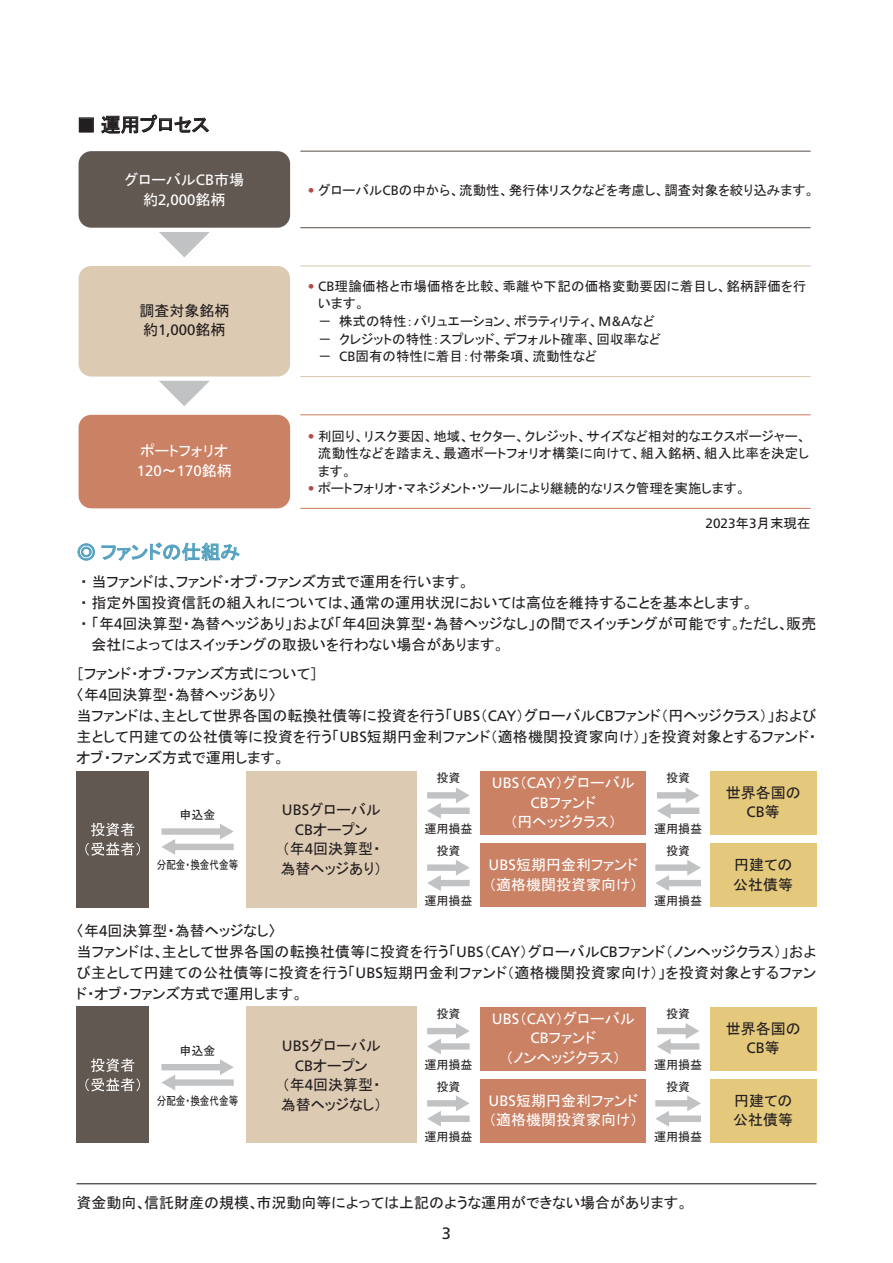
<style>
.page{position:relative;width:893px;height:1263px;background:#fff}
.page>*{position:absolute;margin:0;border:0;box-sizing:border-box;transform-origin:0 0}
.t1{font:19.5px "MS P Gothic";color:#55a2c0}
.t2{font:19.5px "MS P Gothic";color:#231f20}
.t3{font:16.5px "Frutiger LT Std";color:#231f20}
.t4{font:15px/19.5px "MS P Gothic";color:#231f20}
.t5{font:15px/19.5px "MS P Gothic";color:#fff;text-align:center}
.t6{font:15px "Frutiger LT Std";color:#fff}
.t7{font:15px "Frutiger LT Std";color:#231f20}
.t8{font:13.5px/17.5px "MS P Gothic";color:#231f20}
.t9{font:13.5px/17.5px "MS P Gothic";letter-spacing:.02em;color:#231f20}
.t10{font:13.5px "Frutiger LT Std";color:#231f20}
.t11{font:12px/22.4px "MS P Gothic";color:#231f20;text-align:center}
.t12{font:12px "MS P Gothic";color:#231f20;scale:.8 1}
.s1{font-family:"Frutiger LT Std"}
.s2{font-family:"MS P Gothic"}
.s3{font-family:"Frutiger LT Std";color:#b34a47}
</style>
<div class="page">
<hr style="left:77px;top:1183px;width:739px;height:1px;background:#231f20">
<div style="left:79px;top:118px;width:15px;height:14px;border:1px solid #231f20"></div>
<svg style="left:101px;top:115px;width:108px;height:19px"></svg>
<div style="left:79px;top:151px;width:211px;height:77px;background:#625852;border-radius:13px"></div>
<div style="left:79px;top:266px;width:211px;height:110px;background:#ddcab2;border-radius:13px"></div>
<div style="left:79px;top:415px;width:211px;height:93px;background:#cb8164;border-radius:13px"></div>
<hr style="left:300px;top:151px;width:511px;height:1px;background:#625852">
<hr style="left:300px;top:227px;width:511px;height:1px;background:#625852">
<hr style="left:300px;top:265px;width:511px;height:1px;background:#ddcab2">
<hr style="left:300px;top:376px;width:511px;height:1px;background:#ddcab2">
<hr style="left:300px;top:414px;width:511px;height:1px;background:#cb8164">
<hr style="left:300px;top:508px;width:511px;height:1px;background:#cb8164">
<svg style="left:159px;top:232px;width:51px;height:25px"></svg>
<svg style="left:159px;top:381px;width:51px;height:25px"></svg>
<svg style="left:78px;top:543px;width:17px;height:17px"></svg>
<svg style="left:102px;top:543px;width:137px;height:18px"></svg>
<div style="left:77px;top:771px;width:72px;height:136px;background:#625852"></div>
<div style="left:246px;top:771px;width:170px;height:136px;background:#ddcab2"></div>
<div style="left:480px;top:771px;width:166px;height:64px;background:#cb8164"></div>
<div style="left:480px;top:843px;width:166px;height:64px;background:#cb8164"></div>
<div style="left:710px;top:771px;width:106px;height:64px;background:#e4c87b"></div>
<div style="left:710px;top:843px;width:106px;height:64px;background:#e4c87b"></div>
<div style="left:657px;top:792px;width:31px;height:6px;background:#c1c2c4"></div>
<svg style="left:686px;top:788px;width:13px;height:15px"></svg>
<div style="left:668px;top:807px;width:31px;height:7px;background:#c1c2c4"></div>
<svg style="left:657px;top:803px;width:14px;height:16px"></svg>
<div style="left:655px;top:864px;width:35px;height:7px;background:#c1c2c4"></div>
<svg style="left:687px;top:860px;width:14px;height:16px"></svg>
<div style="left:667px;top:880px;width:34px;height:6px;background:#c1c2c4"></div>
<svg style="left:655px;top:875px;width:14px;height:16px"></svg>
<div style="left:427px;top:792px;width:31px;height:6px;background:#c1c2c4"></div>
<svg style="left:456px;top:787px;width:14px;height:16px"></svg>
<div style="left:439px;top:807px;width:31px;height:7px;background:#c1c2c4"></div>
<svg style="left:427px;top:803px;width:14px;height:16px"></svg>
<div style="left:427px;top:864px;width:31px;height:7px;background:#c1c2c4"></div>
<svg style="left:456px;top:860px;width:14px;height:16px"></svg>
<div style="left:439px;top:880px;width:31px;height:6px;background:#c1c2c4"></div>
<svg style="left:427px;top:875px;width:14px;height:16px"></svg>
<div style="left:161px;top:828px;width:61px;height:7px;background:#c1c2c4"></div>
<svg style="left:220px;top:824px;width:14px;height:15px"></svg>
<div style="left:173px;top:844px;width:61px;height:6px;background:#c1c2c4"></div>
<svg style="left:162px;top:839px;width:13px;height:16px"></svg>
<svg style="left:91px;top:822px;width:43px;height:14px"></svg>
<svg style="left:85px;top:842px;width:55px;height:14px"></svg>
<div style="left:77px;top:1007px;width:72px;height:136px;background:#625852"></div>
<div style="left:246px;top:1007px;width:170px;height:136px;background:#ddcab2"></div>
<div style="left:480px;top:1007px;width:166px;height:64px;background:#cb8164"></div>
<div style="left:480px;top:1079px;width:166px;height:64px;background:#cb8164"></div>
<div style="left:710px;top:1007px;width:106px;height:64px;background:#e4c87b"></div>
<div style="left:710px;top:1079px;width:106px;height:64px;background:#e4c87b"></div>
<div style="left:657px;top:1028px;width:31px;height:6px;background:#c1c2c4"></div>
<svg style="left:686px;top:1023px;width:13px;height:16px"></svg>
<div style="left:668px;top:1043px;width:31px;height:7px;background:#c1c2c4"></div>
<svg style="left:657px;top:1038px;width:14px;height:16px"></svg>
<div style="left:655px;top:1100px;width:35px;height:6px;background:#c1c2c4"></div>
<svg style="left:687px;top:1095px;width:14px;height:16px"></svg>
<div style="left:667px;top:1115px;width:34px;height:7px;background:#c1c2c4"></div>
<svg style="left:655px;top:1111px;width:14px;height:16px"></svg>
<div style="left:427px;top:1028px;width:31px;height:6px;background:#c1c2c4"></div>
<svg style="left:456px;top:1023px;width:14px;height:16px"></svg>
<div style="left:439px;top:1043px;width:31px;height:7px;background:#c1c2c4"></div>
<svg style="left:427px;top:1038px;width:14px;height:16px"></svg>
<div style="left:427px;top:1100px;width:31px;height:6px;background:#c1c2c4"></div>
<svg style="left:456px;top:1095px;width:14px;height:16px"></svg>
<div style="left:439px;top:1115px;width:31px;height:7px;background:#c1c2c4"></div>
<svg style="left:427px;top:1111px;width:14px;height:16px"></svg>
<div style="left:161px;top:1064px;width:61px;height:6px;background:#c1c2c4"></div>
<svg style="left:220px;top:1059px;width:14px;height:16px"></svg>
<div style="left:173px;top:1079px;width:61px;height:7px;background:#c1c2c4"></div>
<svg style="left:161px;top:1075px;width:14px;height:15px"></svg>
<svg style="left:91px;top:1058px;width:43px;height:14px"></svg>
<svg style="left:85px;top:1078px;width:55px;height:13px"></svg>
<h1 class="t2" style="left:77px;top:115px;width:134px">■ 運用プロセス</h1>
<p class="t5" style="left:124px;top:170px;width:121px">グローバル<span class="s1">CB</span>市場</p>
<p class="t6" style="left:143px;top:191px;width:84px"><span class="s2">約</span>2,000<span class="s2">銘柄</span></p>
<p class="t4" style="left:139px;top:301px;width:91px">調査対象銘柄</p>
<p class="t7" style="left:143px;top:321px;width:84px"><span class="s2">約</span>1,000<span class="s2">銘柄</span></p>
<p class="t5" style="left:140px;top:441px;width:89px">ポートフォリオ</p>
<p class="t6" style="left:137px;top:462px;width:97px">120<span class="s2">～</span>170<span class="s2">銘柄</span></p>
<p class="t8" style="left:308px;top:181px;width:508px"><span class="s3">•</span> グローバル<span class="s1">CB</span>の中から、流動性、発行体リスクなどを考慮し、調査対象を絞り込みます。</p>
<p class="t8" style="left:318px;top:277px;width:490px;text-indent:-10px"><span class="s3">•</span> <span class="s1">CB</span>理論価格と市場価格を比較、乖離や下記の価格変動要因に着目し、銘柄評価を行います。<br>－ 株式の特性：バリュエーション、ボラティリティ、<span class="s1">M&amp;A</span>など<br>－ クレジットの特性：スプレッド、デフォルト確率、回収率など<br>－ <span class="s1">CB</span>固有の特性に着目：付帯条項、流動性など</p>
<p class="t9" style="left:318px;top:427px;width:493px;text-indent:-10px"><span class="s3">•</span> 利回り、リスク要因、地域、セクター、クレジット、サイズなど相対的なエクスポージャー、流動性などを踏まえ、最適ポートフォリオ構築に向けて、組入銘柄、組入比率を決定します。</p>
<p class="t8" style="left:308px;top:480px;width:439px"><span class="s3">•</span> ポートフォリオ・マネジメント・ツールにより継続的なリスク管理を実施します。</p>
<p class="t10" style="left:706px;top:516px;width:107px">2023<span class="s2">年</span>3<span class="s2">月末現在</span></p>
<h1 class="t1" style="left:77px;top:542px;width:165px">◎ ファンドの仕組み</h1>
<p class="t4" style="left:80px;top:571px;width:391px">・当ファンドは、ファンド・オブ・ファンズ方式で運用を行います。</p>
<p class="t4" style="left:80px;top:592px;width:675px">・指定外国投資信託の組入れについては、通常の運用状況においては高位を維持することを基本とします。</p>
<p class="t4" style="left:80px;top:613px;width:738px">・「年<span class="s1">4</span>回決算型・為替ヘッジあり」および「年<span class="s1">4</span>回決算型・為替ヘッジなし」の間でスイッチングが可能です。ただし、販売</p>
<p class="t4" style="left:92px;top:634px;width:415px">会社によってはスイッチングの取扱いを行わない場合があります。</p>
<p class="t4" style="left:77px;top:663px;width:741px;line-height:21px">［ファンド・オブ・ファンズ方式について］<br>〈年<span class="s1">4</span>回決算型・為替ヘッジあり〉<br>当ファンドは、主として世界各国の転換社債等に投資を行う「<span class="s1">UBS</span>（<span class="s1">CAY</span>）グローバル<span class="s1">CB</span>ファンド（円ヘッジクラス）」および主として円建ての公社債等に投資を行う「<span class="s1">UBS</span>短期円金利ファンド（適格機関投資家向け）」を投資対象とするファンド・オブ・ファンズ方式で運用します。</p>
<p class="t4" style="left:281px;top:800px;width:103px;text-align:center"><span class="s1">UBS</span>グローバル<br><span class="s1">CB</span>オープン<br>（年<span class="s1">4</span>回決算型・為替ヘッジあり）</p>
<p class="t11" style="left:436px;top:767px;width:25px">投資</p>
<p class="t11" style="left:424px;top:817px;width:49px">運用損益投資</p>
<p class="t11" style="left:424px;top:890px;width:49px">運用損益</p>
<p class="t11" style="left:666px;top:767px;width:25px">投資</p>
<p class="t11" style="left:654px;top:817px;width:49px">運用損益</p>
<p class="t5" style="left:492px;top:773px;width:144px"><span class="s1">UBS</span>（<span class="s1">CAY</span>）グローバル<br><span class="s1">CB</span>ファンド<br>（円ヘッジクラス）</p>
<p class="t4" style="left:726px;top:783px;width:76px">世界各国の</p>
<p class="t7" style="left:747px;top:803px;width:35px">CB<span class="s2">等</span></p>
<p class="t11" style="left:180px;top:804px;width:37px">申込金</p>
<p class="t11" style="left:666px;top:840px;width:25px">投資</p>
<p class="t5" style="left:489px;top:855px;width:151px;text-align:left"><span class="s1">UBS</span>短期円金利ファンド（適格機関投資家向け）</p>
<p class="t4" style="left:733px;top:855px;width:61px">円建ての公社債等</p>
<p class="t12" style="left:157px;top:859px;width:103px">分配金・換金代金等</p>
<p class="t11" style="left:654px;top:890px;width:49px">運用損益</p>
<p class="t4" style="left:77px;top:920px;width:741px;line-height:21px">〈年<span class="s1">4</span>回決算型・為替ヘッジなし〉<br>当ファンドは、主として世界各国の転換社債等に投資を行う「<span class="s1">UBS</span>（<span class="s1">CAY</span>）グローバル<span class="s1">CB</span>ファンド（ノンヘッジクラス）」および主として円建ての公社債等に投資を行う「<span class="s1">UBS</span>短期円金利ファンド（適格機関投資家向け）」を投資対象とするファンド・オブ・ファンズ方式で運用します。</p>
<p class="t4" style="left:281px;top:1036px;width:103px;text-align:center"><span class="s1">UBS</span>グローバル<br><span class="s1">CB</span>オープン<br>（年<span class="s1">4</span>回決算型・為替ヘッジなし）</p>
<p class="t11" style="left:436px;top:1002px;width:25px">投資</p>
<p class="t11" style="left:424px;top:1053px;width:49px">運用損益投資</p>
<p class="t11" style="left:424px;top:1125px;width:49px">運用損益</p>
<p class="t11" style="left:666px;top:1002px;width:25px">投資</p>
<p class="t11" style="left:654px;top:1053px;width:49px">運用損益</p>
<p class="t5" style="left:492px;top:1009px;width:144px"><span class="s1">UBS</span>（<span class="s1">CAY</span>）グローバル<br><span class="s1">CB</span>ファンド<br>（ノンヘッジクラス）</p>
<p class="t4" style="left:726px;top:1018px;width:76px">世界各国の</p>
<p class="t7" style="left:747px;top:1039px;width:35px">CB<span class="s2">等</span></p>
<p class="t11" style="left:180px;top:1039px;width:37px">申込金</p>
<p class="t11" style="left:666px;top:1075px;width:25px">投資</p>
<p class="t5" style="left:488px;top:1091px;width:151px;text-align:left"><span class="s1">UBS</span>短期円金利ファンド（適格機関投資家向け）</p>
<p class="t4" style="left:733px;top:1091px;width:61px">円建ての公社債等</p>
<p class="t12" style="left:157px;top:1094px;width:103px">分配金・換金代金等</p>
<p class="t11" style="left:654px;top:1125px;width:49px">運用損益</p>
<p class="t4" style="left:77px;top:1193px;width:613px">資金動向、信託財産の規模、市況動向等によっては上記のような運用ができない場合があります。</p>
<p class="t3" style="left:442px;top:1223px;width:11px">3</p>
</div>
